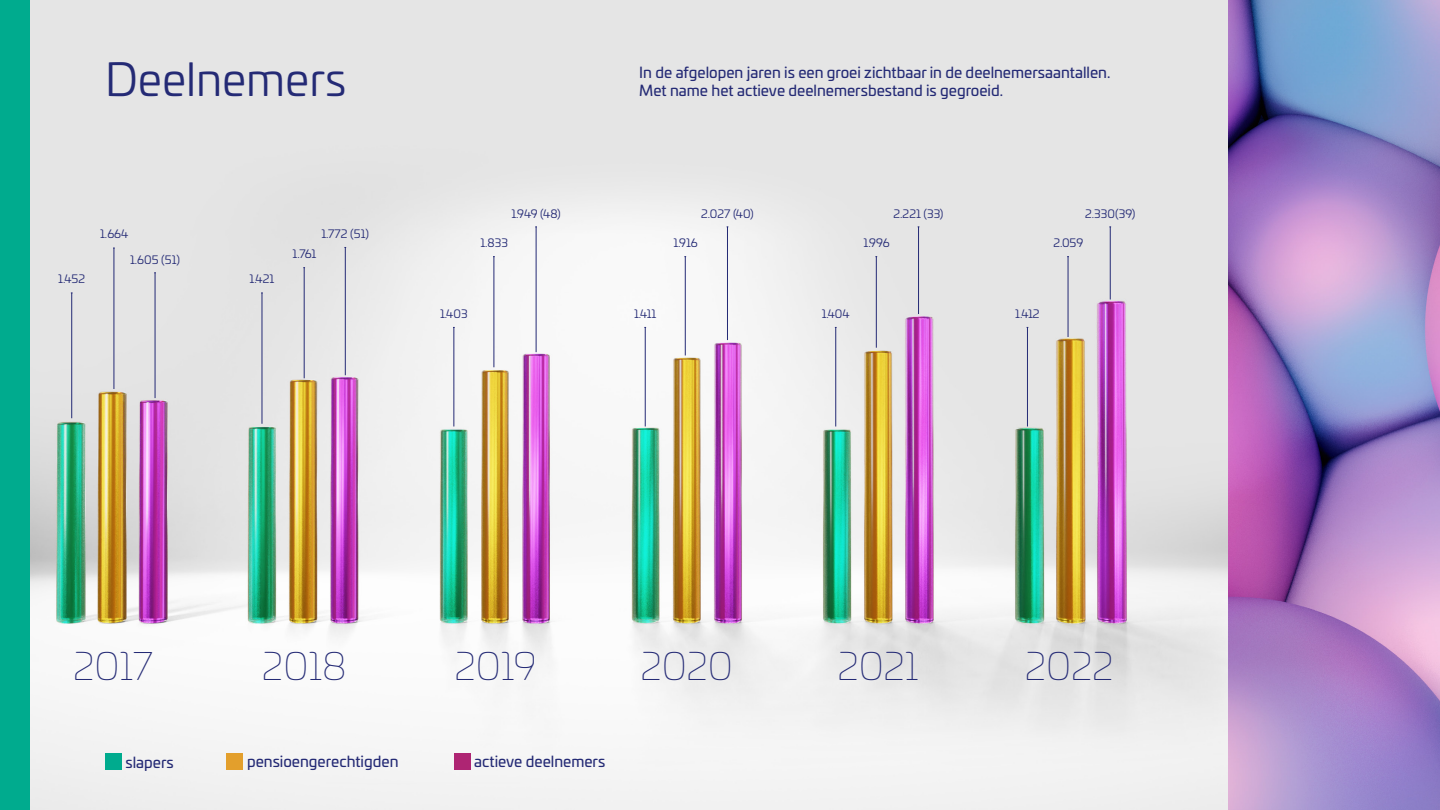
<style>
.page{position:relative;width:1440px;height:810px;background:#fff}
.page>*{position:absolute;margin:0;border:0;box-sizing:border-box;transform-origin:0 0}
.t1{font:45px "Univia Pro";color:#242a75}
.t2{font:100 38.25px "Univia Pro";color:#242a75}
.t3{font:15px/18px "Univia Pro";color:#242a75}
.t4{font:11.48px "Univia Pro";color:#242a75}
</style>
<div class="page">
<img style="left:30px;top:0;width:1198px;height:810px">
<img style="left:1228px;top:0;width:212px;height:810px">
<div style="left:0;top:0;width:30px;height:810px;background:#00ab8e"></div>
<hr style="left:155px;top:273px;width:1px;height:125px;background:#242a75">
<hr style="left:536px;top:227px;width:1px;height:125px;background:#242a75">
<hr style="left:727px;top:227px;width:1px;height:113px;background:#242a75">
<hr style="left:918px;top:227px;width:1px;height:87px;background:#242a75">
<hr style="left:1110px;top:227px;width:1px;height:73px;background:#242a75">
<hr style="left:345px;top:247px;width:1px;height:128px;background:#242a75">
<hr style="left:114px;top:248px;width:1px;height:141px;background:#242a75">
<hr style="left:494px;top:257px;width:1px;height:110px;background:#242a75">
<hr style="left:685px;top:257px;width:1px;height:98px;background:#242a75">
<hr style="left:876px;top:257px;width:1px;height:91px;background:#242a75">
<hr style="left:1068px;top:257px;width:1px;height:80px;background:#242a75">
<hr style="left:304px;top:268px;width:1px;height:110px;background:#242a75">
<hr style="left:72px;top:293px;width:1px;height:125px;background:#242a75">
<hr style="left:454px;top:327px;width:1px;height:100px;background:#242a75">
<hr style="left:645px;top:327px;width:1px;height:100px;background:#242a75">
<hr style="left:836px;top:327px;width:1px;height:100px;background:#242a75">
<hr style="left:1027px;top:327px;width:1px;height:100px;background:#242a75">
<hr style="left:262px;top:293px;width:1px;height:131px;background:#242a75">
<div style="left:105px;top:753px;width:17px;height:17px;background:#00ab8e"></div>
<div style="left:226px;top:753px;width:17px;height:17px;background:#e39f2c"></div>
<div style="left:454px;top:753px;width:16px;height:17px;background:#ae2573"></div>
<h1 class="t1" style="left:105px;top:47px;width:243px">Deelnemers</h1>
<p class="t3" style="left:639px;top:63px;width:473px">In de afgelopen jaren is een groei zichtbaar in de deelnemersaantallen.<br>Met name het actieve deelnemersbestand is gegroeid.</p>
<p class="t4" style="left:58px;top:271px;width:28px">1.452</p>
<p class="t4" style="left:100px;top:226px;width:30px">1.664</p>
<p class="t4" style="left:321px;top:226px;width:49px">1.772 (51)</p>
<p class="t4" style="left:130px;top:251px;width:52px">1.605 (51)</p>
<p class="t4" style="left:250px;top:271px;width:26px">1.421</p>
<p class="t4" style="left:293px;top:246px;width:25px">1.761</p>
<p class="t4" style="left:511px;top:205px;width:51px">1.949 (48)</p>
<p class="t4" style="left:701px;top:205px;width:54px">2.027 (40)</p>
<p class="t4" style="left:894px;top:205px;width:52px">2.221 (33)</p>
<p class="t4" style="left:1085px;top:205px;width:52px">2.330(39)</p>
<p class="t4" style="left:480px;top:234px;width:29px">1.833</p>
<p class="t4" style="left:673px;top:234px;width:26px">1.916</p>
<p class="t4" style="left:864px;top:234px;width:28px">1.996</p>
<p class="t4" style="left:1053px;top:234px;width:31px">2.059</p>
<p class="t4" style="left:440px;top:305px;width:29px">1.403</p>
<p class="t4" style="left:634px;top:305px;width:24px">1.411</p>
<p class="t4" style="left:822px;top:305px;width:30px">1.404</p>
<p class="t4" style="left:1015px;top:305px;width:26px">1.412</p>
<h2 class="t2" style="left:73px;top:640px;width:81px">2017</h2>
<h2 class="t2" style="left:262px;top:640px;width:86px">2018</h2>
<h2 class="t2" style="left:455px;top:640px;width:83px">2019</h2>
<h2 class="t2" style="left:641px;top:640px;width:94px">2020</h2>
<h2 class="t2" style="left:838px;top:640px;width:82px">2021</h2>
<h2 class="t2" style="left:1025px;top:640px;width:90px">2022</h2>
<p class="t3" style="left:126px;top:752px;width:50px">slapers</p>
<p class="t3" style="left:247px;top:752px;width:153px">pensioengerechtigden</p>
<p class="t3" style="left:474px;top:752px;width:132px">actieve deelnemers</p>
</div>
